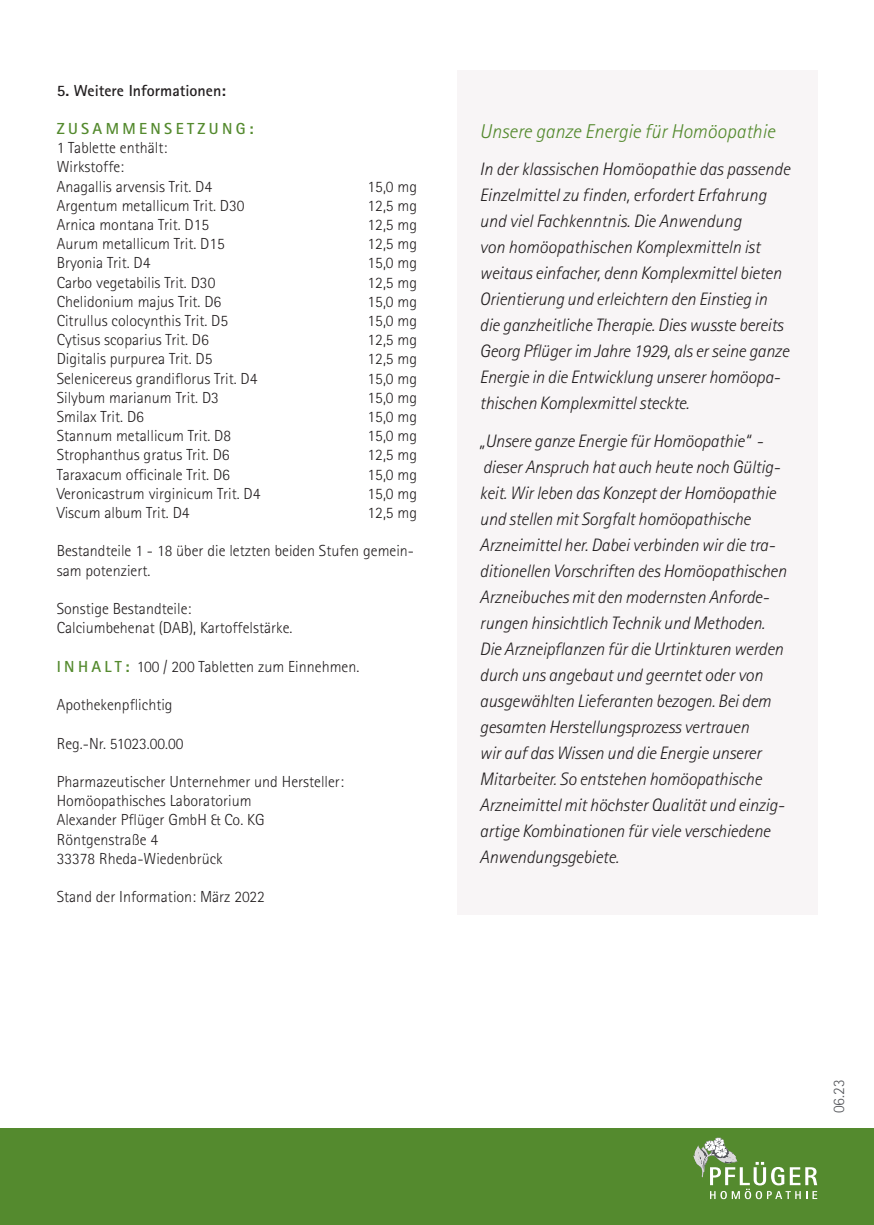
<style>
.page{position:relative;width:874px;height:1225px;background:#fff}
.page>*{position:absolute;margin:0;border:0;box-sizing:border-box;transform-origin:0 0}
.t1{font:italic 300 20px "Rotis Sans Serif";color:#548a2e}
.t2{font:italic 300 18px/26px "Rotis Sans Serif";letter-spacing:-.01em;color:#231f20}
.t3{font:300 16px/19.2px "Rotis Sans Serif";color:#231f20}
.t4{font:700 16px "Rotis Sans Serif";color:#231f20}
.t5{font:300 16px "Rotis Sans Serif";color:#54555a}
.s1{font-weight:700;color:#548a2e}
</style>
<div class="page">
<div style="left:456px;top:71px;width:360px;height:843px;background:#f8f5f6"></div>
<div style="left:0;top:1128px;width:873px;height:97px;background:#548a2e"></div>
<svg style="left:693px;top:1137px;width:123px;height:62px"></svg>
<p class="t4" style="left:57px;top:80px;width:171px">5. Weitere Informationen:</p>
<p class="t3" style="left:57px;top:119px;width:198px"><span class="s1">ZUSAMMENSETZUNG:<br></span>1 Tablette enthält:<br>Wirkstoffe:<br>Anagallis arvensis Trit. D4</p>
<p class="t3" style="left:367px;top:177px;width:51px">15,0 mg</p>
<p class="t3" style="left:57px;top:196px;width:189px">Argentum metallicum Trit. D30</p>
<p class="t3" style="left:367px;top:196px;width:51px">12,5 mg</p>
<p class="t3" style="left:57px;top:215px;width:154px">Arnica montana Trit. D15</p>
<p class="t3" style="left:367px;top:215px;width:51px">12,5 mg</p>
<p class="t3" style="left:57px;top:234px;width:169px">Aurum metallicum Trit. D15</p>
<p class="t3" style="left:367px;top:234px;width:51px">12,5 mg</p>
<p class="t3" style="left:57px;top:253px;width:95px">Bryonia Trit. D4</p>
<p class="t3" style="left:367px;top:253px;width:51px">15,0 mg</p>
<p class="t3" style="left:57px;top:273px;width:160px">Carbo vegetabilis Trit. D30</p>
<p class="t3" style="left:367px;top:273px;width:51px">12,5 mg</p>
<p class="t3" style="left:57px;top:292px;width:166px">Chelidonium majus Trit. D6</p>
<p class="t3" style="left:367px;top:292px;width:51px">15,0 mg</p>
<p class="t3" style="left:57px;top:311px;width:173px">Citrullus colocynthis Trit. D5</p>
<p class="t3" style="left:367px;top:311px;width:51px">15,0 mg</p>
<p class="t3" style="left:57px;top:330px;width:153px">Cytisus scoparius Trit. D6</p>
<p class="t3" style="left:367px;top:330px;width:51px">12,5 mg</p>
<p class="t3" style="left:57px;top:349px;width:157px">Digitalis purpurea Trit. D5</p>
<p class="t3" style="left:367px;top:349px;width:51px">12,5 mg</p>
<p class="t3" style="left:57px;top:369px;width:202px">Selenicereus grandiflorus Trit. D4</p>
<p class="t3" style="left:367px;top:369px;width:51px">15,0 mg</p>
<p class="t3" style="left:57px;top:388px;width:164px">Silybum marianum Trit. D3</p>
<p class="t3" style="left:367px;top:388px;width:51px">15,0 mg</p>
<p class="t3" style="left:57px;top:407px;width:89px">Smilax Trit. D6</p>
<p class="t3" style="left:367px;top:407px;width:51px">15,0 mg</p>
<p class="t3" style="left:57px;top:426px;width:176px">Stannum metallicum Trit. D8</p>
<p class="t3" style="left:367px;top:426px;width:51px">15,0 mg</p>
<p class="t3" style="left:57px;top:445px;width:174px">Strophanthus gratus Trit. D6</p>
<p class="t3" style="left:367px;top:445px;width:51px">12,5 mg</p>
<p class="t3" style="left:57px;top:465px;width:174px">Taraxacum officinale Trit. D6</p>
<p class="t3" style="left:367px;top:465px;width:51px">15,0 mg</p>
<p class="t3" style="left:57px;top:484px;width:205px">Veronicastrum virginicum Trit. D4</p>
<p class="t3" style="left:367px;top:484px;width:51px">15,0 mg</p>
<p class="t3" style="left:57px;top:503px;width:134px">Viscum album Trit. D4</p>
<p class="t3" style="left:367px;top:503px;width:51px">12,5 mg</p>
<p class="t3" style="left:57px;top:541px;width:359px">Bestandteile 1 - 18 über die letzten beiden Stufen gemein&shy;sam potenziert.</p>
<p class="t3" style="left:57px;top:599px;width:136px">Sonstige Bestandteile:</p>
<p class="t3" style="left:57px;top:618px;width:237px">Calciumbehenat (DAB), Kartoffelstärke.</p>
<p class="t3" style="left:57px;top:657px;width:304px"><span class="s1">I N H A L T :</span> 100 / 200 Tabletten zum Einnehmen.</p>
<p class="t3" style="left:57px;top:695px;width:117px">Apothekenpflichtig</p>
<p class="t3" style="left:57px;top:733px;width:128px">Reg.-Nr. 51023.00.00</p>
<p class="t3" style="left:57px;top:772px;width:288px">Pharmazeutischer Unternehmer und Hersteller:<br>Homöopathisches Laboratorium<br>Alexander Pflüger GmbH &amp; Co. KG<br>Röntgenstraße 4<br>33378 Rheda-Wiedenbrück</p>
<p class="t3" style="left:57px;top:887px;width:209px">Stand der Information: März 2022</p>
<p class="t1" style="left:479px;top:120px;width:297px">Unsere ganze Energie für Homöopathie</p>
<p class="t2" style="left:479px;top:157px;width:312px">In der klassischen Homöopathie das passende Einzelmittel zu finden, erfordert Erfahrung und viel Fachkenntnis. Die Anwendung<br>von homöopathischen Komplexmitteln ist weitaus einfacher, denn Komplexmittel bieten Orientierung und erleichtern den Einstieg in die ganzheitliche Therapie. Dies wusste bereits Georg Pflüger im Jahre 1929, als er seine ganze Energie in die Entwicklung unserer homöopa&shy;thischen Komplexmittel steckte.</p>
<p class="t2" style="left:479px;top:428px;width:285px">„Unsere ganze Energie für Homöopathie“ -</p>
<p class="t2" style="left:479px;top:454px;width:308px">dieser Anspruch hat auch heute noch Gültig&shy;keit. Wir leben das Konzept der Homöopathie und stellen mit Sorgfalt homöopathische Arzneimittel her. Dabei verbinden wir die tra&shy;ditionellen Vorschriften des Homöopathischen Arzneibuches mit den modernsten Anforde&shy;rungen hinsichtlich Technik und Methoden.<br>Die Arzneipflanzen für die Urtinkturen werden durch uns angebaut und geerntet oder von ausgewählten Lieferanten bezogen. Bei dem gesamten Herstellungsprozess vertrauen<br>wir auf das Wissen und die Energie unserer Mitarbeiter. So entstehen homöopathische Arzneimittel mit höchster Qualität und einzig&shy;artige Kombinationen für viele verschiedene Anwendungsgebiete.</p>
<p class="t5" style="left:829px;top:1113px;width:35px;rotate:-90deg">06.23</p>
</div>
